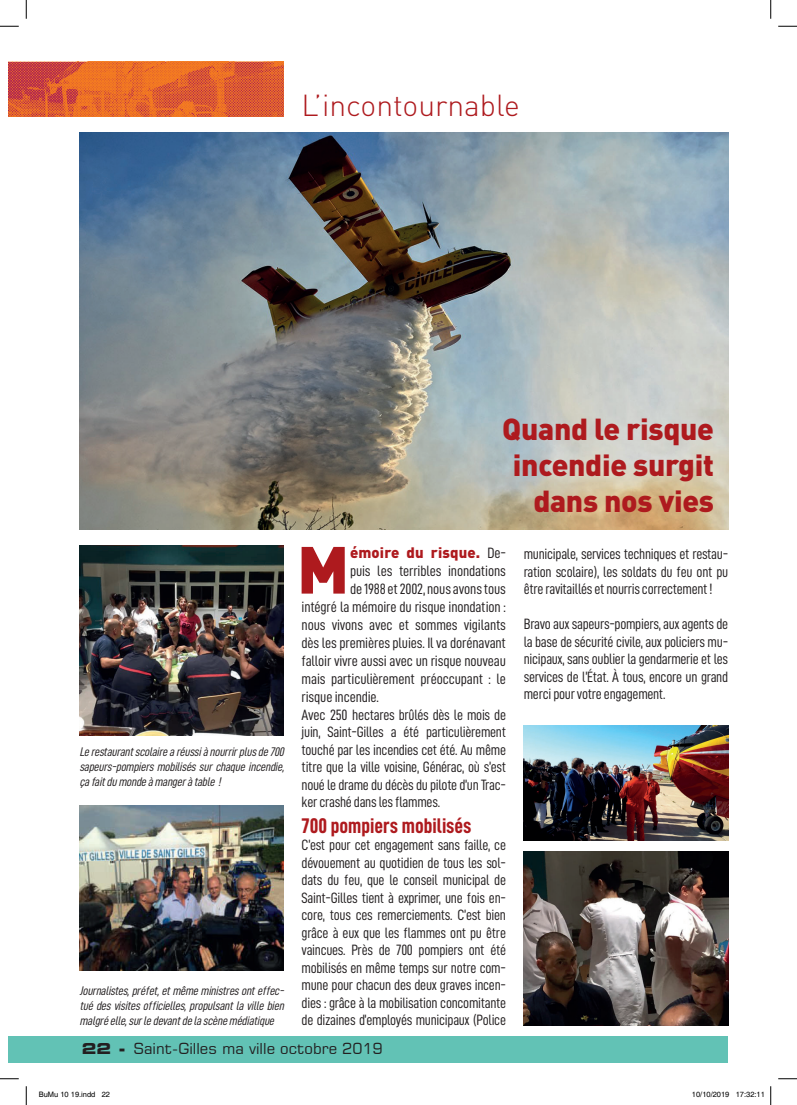
<style>
.page{position:relative;width:797px;height:1105px;background:#fff}
.page>*{position:absolute;margin:0;border:0;box-sizing:border-box;transform-origin:0 0}
.t1{font:900 65.5px "DIN";color:#ae1a1e}
.t2{font:900 30px/36px "DIN";letter-spacing:-.01em;color:#ae1a1e;text-align:right}
.t3{font:300 30px "DIN";color:#ae1a1e}
.t4{font:21.25px "D DIN Condensed Bold";color:#ae1a1e}
.t5{font:15px/17.5px "D DIN Condensed";letter-spacing:-.01em;color:#231f20;text-align:justify}
.t6{font:15px "Square 721 BT";color:#231f20}
.t7{font:900 15px "DIN";letter-spacing:.01em;color:#ae1a1e}
.t8{font:italic 12.5px/15px "D DIN Condensed";color:#231f20;text-align:justify}
.t9{font:7.5px "Helvetica";color:#000}
.s1{font-family:"D DIN Condensed";font-weight:400;color:#231f20}
.s2{font-weight:700;font-stretch:expanded}
</style>
<div class="page">
<img style="left:9px;top:62px;width:275px;height:54px">
<div style="left:9px;top:1036px;width:719px;height:26px;background:#62c2b5"></div>
<img style="left:79px;top:133px;width:649px;height:396px">
<img style="left:79px;top:805px;width:205px;height:165px">
<img style="left:523px;top:725px;width:205px;height:115px">
<img style="left:79px;top:545px;width:205px;height:191px">
<img style="left:523px;top:852px;width:205px;height:173px">
<svg style="left:0;top:25px;width:19px;height:2px"></svg>
<svg style="left:778px;top:25px;width:19px;height:2px"></svg>
<svg style="left:0;top:1078px;width:19px;height:1px"></svg>
<svg style="left:778px;top:1078px;width:19px;height:1px"></svg>
<svg style="left:25px;top:0;width:2px;height:19px"></svg>
<svg style="left:25px;top:1086px;width:2px;height:19px"></svg>
<svg style="left:770px;top:0;width:1px;height:19px"></svg>
<svg style="left:770px;top:1086px;width:1px;height:19px"></svg>
<p class="t3" style="left:301px;top:87px;width:219px">L’incontournable</p>
<p class="t8" style="left:79px;top:744px;width:209px">Lerestaurantscolairearéussiànourrirplusde700 sapeurs-pompiersmobiliséssurchaqueincendie, çafaitdumondeàmangeràtable !</p>
<p class="t8" style="left:79px;top:983px;width:209px">Journalistes,préfet,etmêmeministresonteffec&shy;tuédesvisitesofficielles,propulsantlavillebien malgréelle,surledevantdelascènemédiatique</p>
<p class="t2" style="left:502px;top:410px;width:213px">Quand le risque incendie surgit dans nos vies</p>
<p class="t1" style="left:297px;top:526px;width:54px">M</p>
<p class="t7" style="left:350px;top:542px;width:157px">émoire du risque. <span class="s1">De-</span></p>
<p class="t5" style="left:350px;top:561px;width:157px">puis les terribles inondations</p>
<p class="t5" style="left:350px;top:579px;width:157px">de 1988 et 2002, nous avons tous</p>
<p class="t5" style="left:301px;top:597px;width:206px">intégré la mémoire du risque inondation :</p>
<p class="t5" style="left:301px;top:615px;width:206px">nous vivons avec et sommes vigilants</p>
<p class="t5" style="left:301px;top:633px;width:206px">dès les premières pluies. Il va dorénavant</p>
<p class="t5" style="left:301px;top:651px;width:206px">falloir vivre aussi avec un risque nouveau</p>
<p class="t5" style="left:301px;top:669px;width:206px">mais particulièrement préoccupant : le</p>
<p class="t5" style="left:301px;top:687px;width:79px">risque incendie.</p>
<p class="t5" style="left:301px;top:705px;width:206px">Avec 250 hectares brûlés dès le mois de juin, Saint-Gilles a été particulièrement touché par les incendies cet été. Au même titre que la ville voisine, Générac, où s’est noué le drame du décès du pilote d’un Trac&shy;ker crashé dans les flammes.</p>
<p class="t4" style="left:301px;top:814px;width:171px">700 pompiers mobilisés</p>
<p class="t5" style="left:301px;top:836px;width:206px">C’est pour cet engagement sans faille, ce dévouement au quotidien de tous les sol&shy;dats du feu, que le conseil municipal de Saint-Gilles tient à exprimer, une fois en&shy;core, tous ces remerciements. C’est bien grâce à eux que les flammes ont pu être vaincues. Près de 700 pompiers ont été mobilisés en même temps sur notre com&shy;mune pour chacun des deux graves incen&shy;dies : grâce à la mobilisation concomitante de dizaines d’employés municipaux (Police</p>
<p class="t5" style="left:523px;top:545px;width:206px">municipale, services techniques et restau&shy;ration scolaire), les soldats du feu ont pu être ravitaillés et nourris correctement !</p>
<p class="t5" style="left:523px;top:615px;width:206px">Bravo aux sapeurs-pompiers, aux agents de la base de sécurité civile, aux policiers mu&shy;nicipaux, sans oublier la gendarmerie et les services de l’État. À tous, encore un grand merci pour votre engagement.</p>
<p class="t6" style="left:82px;top:1039px;width:302px"><span class="s2">22 -</span> Saint-Gilles ma ville octobre 2019</p>
<p class="t9" style="left:39px;top:1090px;width:73px">BuMu 10 19.indd 22</p>
<p class="t9" style="left:692px;top:1090px;width:74px">10/10/2019 17:32:11</p>
</div>
